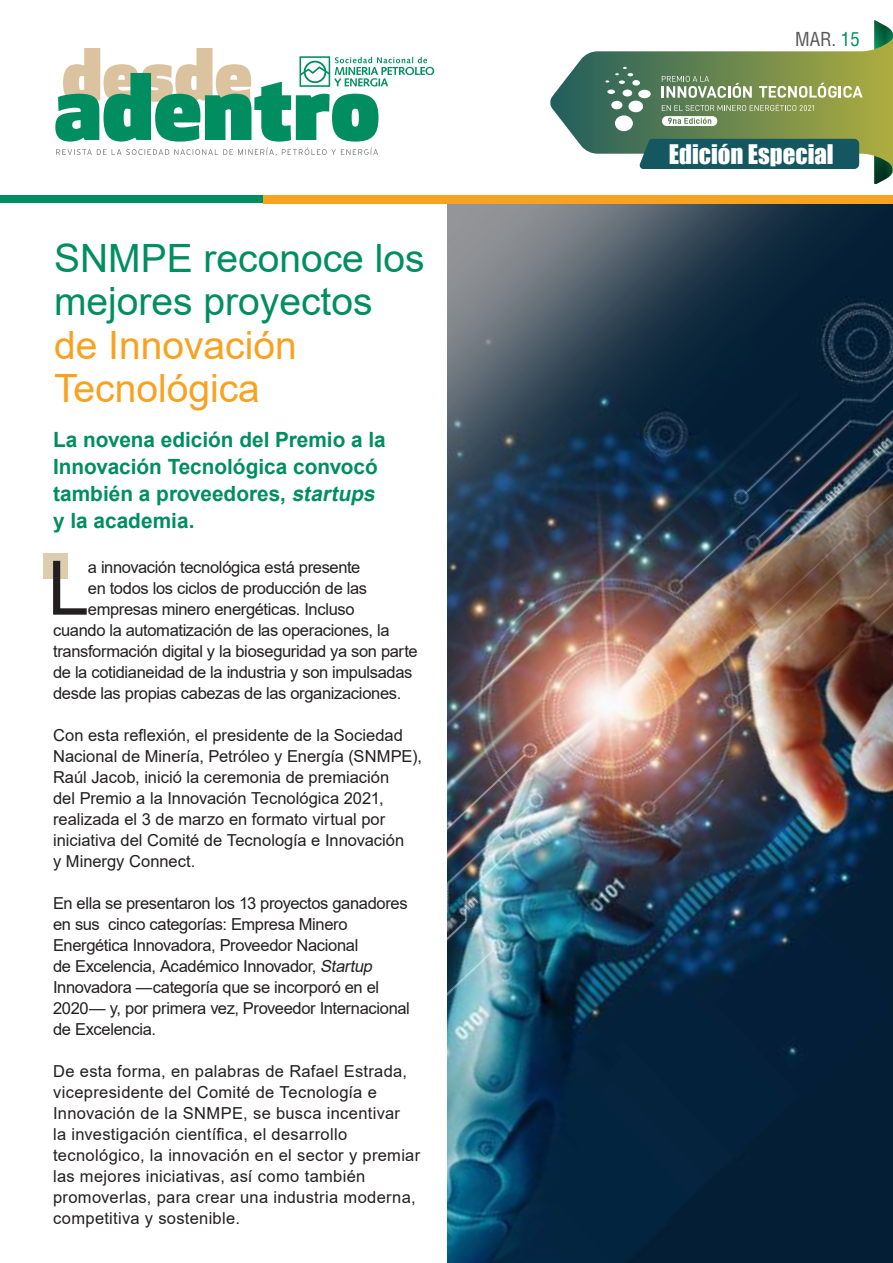
<style>
.page{position:relative;width:893px;height:1263px;background:#fff}
.page>*{position:absolute;margin:0;border:0;box-sizing:border-box;transform-origin:0 0}
.t1{font:75.15px "Arial";color:#231f20}
.t2{font:39px/43.5px "Arial";color:#008e60}
.t3{font:24.75px "Impact";color:#fff}
.t4{font:700 21px/27px "Arial";color:#008e61}
.t5{font:condensed 18.75px "Helvetica LT Std";color:#57585a}
.t6{font:16.5px/21px "Arial";letter-spacing:-.01em;color:#231f20}
.t7{font:16.5px/21px "Arial";letter-spacing:.02em;color:#231f20}
.s1{color:#008e61}
.s2{color:#f8a222}
.s3{font-style:italic}
</style>
<div class="page">
<svg style="left:550px;top:20px;width:343px;height:164px"></svg>
<div style="left:639px;top:139px;width:220px;height:30px;background:#155760"></div>
<div style="left:615px;top:115px;width:18px;height:16px;background:#fff;border-radius:50%"></div>
<div style="left:628px;top:101px;width:15px;height:11px;background:#fff;border-radius:50%"></div>
<div style="left:638px;top:90px;width:13px;height:8px;background:#fff;border-radius:50%"></div>
<div style="left:611px;top:101px;width:11px;height:8px;background:#fff;border-radius:50%"></div>
<div style="left:623px;top:90px;width:9px;height:6px;background:#fff;border-radius:50%"></div>
<div style="left:632px;top:80px;width:8px;height:6px;background:#fff;border-radius:50%"></div>
<svg style="left:607px;top:90px;width:8px;height:4px"></svg>
<svg style="left:605px;top:80px;width:4px;height:3px"></svg>
<svg style="left:615px;top:67px;width:18px;height:17px"></svg>
<svg style="left:662px;top:76px;width:201px;height:50px;background:#92a46b"></svg>
<img style="left:447px;top:204px;width:446px;height:1059px">
<svg style="left:56px;top:148px;width:322px;height:8px"></svg>
<svg style="left:55px;top:48px;width:379px;height:94px"></svg>
<div style="left:0;top:195px;width:267px;height:8px;background:#008e61"></div>
<div style="left:264px;top:195px;width:629px;height:9px;background:#f8a222"></div>
<div style="left:43px;top:553px;width:25px;height:26px;background:#dbcdad"></div>
<h2 class="t2" style="left:54px;top:236px;width:372px">SNMPE reconoce los mejores <span class="s1">proyectos </span><span class="s2">de Innovación<br>Tecnológica</span></h2>
<p class="t4" style="left:53px;top:427px;width:334px">La novena edición del Premio a la<br>Innovación Tecnológica convocó también a proveedores, <span class="s3">startups </span>y la academia.</p>
<h1 class="t1" style="left:48px;top:536px;width:43px">L</h1>
<p class="t6" style="left:88px;top:556px;width:274px">a innovación tecnológica está presente</p>
<p class="t6" style="left:88px;top:577px;width:281px">en todos los ciclos de producción de las</p>
<p class="t6" style="left:88px;top:598px;width:268px">empresas minero energéticas. Incluso</p>
<p class="t6" style="left:53px;top:619px;width:338px">cuando la automatización de las operaciones, la</p>
<p class="t6" style="left:53px;top:640px;width:366px">transformación digital y la bioseguridad ya son parte</p>
<p class="t6" style="left:53px;top:661px;width:361px">de la cotidianeidad de la industria y son impulsadas</p>
<p class="t6" style="left:53px;top:682px;width:350px">desde las propias cabezas de las organizaciones.</p>
<p class="t6" style="left:53px;top:724px;width:370px">Con esta reflexión, el presidente de la Sociedad Nacional de Minería, Petróleo y Energía (SNMPE), Raúl Jacob, inició la ceremonia de premiación<br>del Premio a la Innovación Tecnológica 2021, realizada el 3 de marzo en formato virtual por iniciativa del Comité de Tecnología e Innovación<br>y Minergy Connect.</p>
<p class="t6" style="left:53px;top:892px;width:358px">En ella se presentaron los 13 proyectos ganadores en sus cinco categorías: Empresa Minero Energética Innovadora, Proveedor Nacional<br>de Excelencia, Académico Innovador, <span class="s3">Startup </span>Innovadora —categoría que se incorporó en el 2020— y, por primera vez, Proveedor Internacional de Excelencia.</p>
<p class="t7" style="left:53px;top:1060px;width:369px">De esta forma, en palabras de Rafael Estrada, vicepresidente del Comité de Tecnología e Innovación de la SNMPE, se busca incentivar<br>la investigación científica, el desarrollo tecnológico, la innovación en el sector y premiar las mejores iniciativas, así como también promoverlas, para crear una industria moderna, competitiva y sostenible.</p>
<p class="t5" style="left:795px;top:27px;width:66px">MAR. <span class="s1">15</span></p>
<h3 class="t3" style="left:669px;top:135px;width:166px">Edición Especial</h3>
</div>
